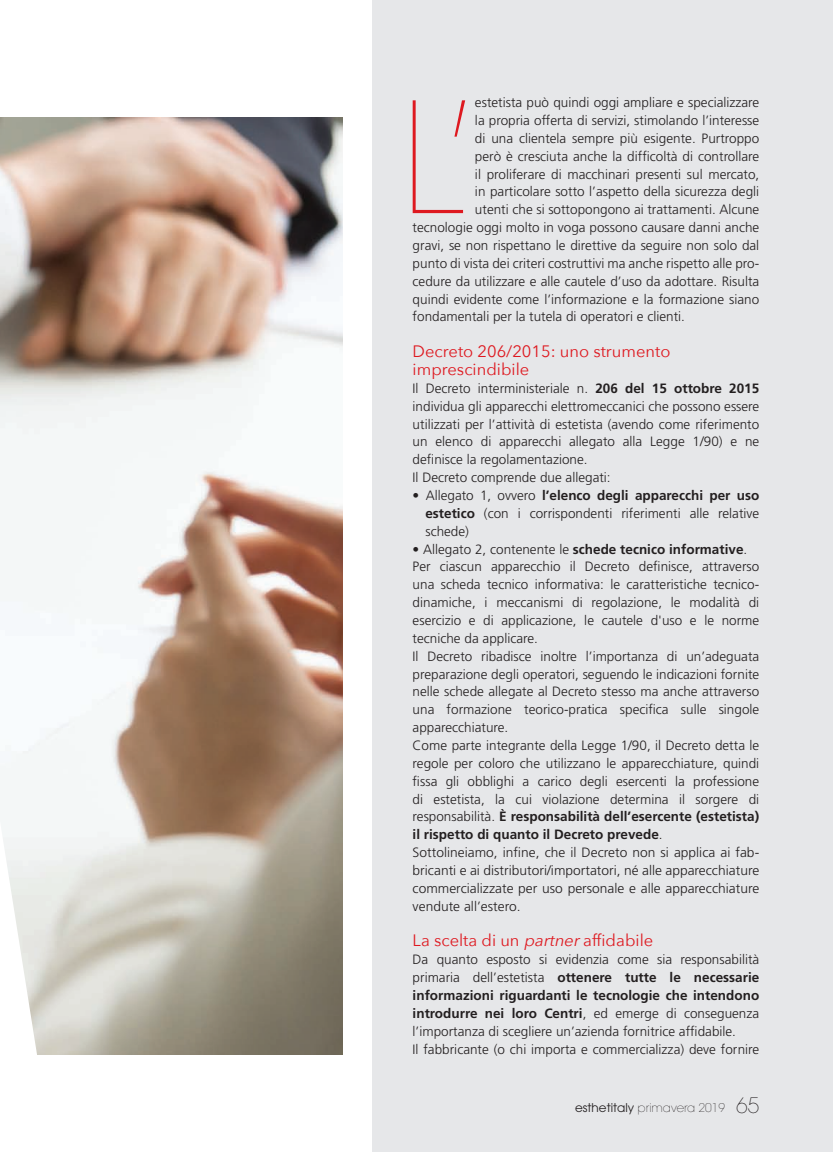
<style>
.page{position:relative;width:833px;height:1152px;background:#fff}
.page>*{position:absolute;margin:0;border:0;box-sizing:border-box;transform-origin:0 0}
.t1{font:200 159.15px "Avenir Next";color:#de1920;scale:.85 1}
.t2{font:16.5px/17.9px "Avenir Next";color:#de1920}
.t3{font:300 13.5px/17.9px "Frutiger";color:#231f20}
.t4{font:200 12px "Avant Garde";color:#231f20}
.s1{font-weight:700}
.s2{font-style:italic}
.s3{font-weight:400}
.s4{font-size:21px}
</style>
<div class="page">
<img style="left:0;top:117px;width:342px;height:937px">
<div style="left:372px;top:0;width:461px;height:1152px;background:#e6e7e9"></div>
<svg style="left:0;top:773px;width:56px;height:282px"></svg>
<p class="t3" style="left:475px;top:94px;width:286px">estetista può quindi oggi ampliare e specializzare</p>
<p class="t3" style="left:475px;top:111px;width:286px">la propria offerta di servizi, stimolando l’interesse</p>
<p class="t3" style="left:475px;top:129px;width:286px">di una clientela sempre più esigente. Purtroppo</p>
<p class="t3" style="left:475px;top:147px;width:286px">però è cresciuta anche la difficoltà di controllare</p>
<p class="t3" style="left:475px;top:165px;width:286px">il proliferare di macchinari presenti sul mercato,</p>
<p class="t3" style="left:475px;top:183px;width:286px">in particolare sotto l’aspetto della sicurezza degli</p>
<p class="t3" style="left:475px;top:201px;width:286px">utenti che si sottopongono ai trattamenti. Alcune</p>
<p class="t3" style="left:412px;top:218px;width:348px">tecnologie oggi molto in voga possono causare danni anche</p>
<p class="t3" style="left:412px;top:236px;width:348px">gravi, se non rispettano le direttive da seguire non solo dal</p>
<p class="t3" style="left:412px;top:254px;width:348px">punto di vista dei criteri costruttivi ma anche rispetto alle pro-</p>
<p class="t3" style="left:412px;top:272px;width:348px">cedure da utilizzare e alle cautele d’uso da adottare. Risulta</p>
<p class="t3" style="left:412px;top:290px;width:348px">quindi evidente come l’informazione e la formazione siano</p>
<p class="t3" style="left:412px;top:308px;width:274px">fondamentali per la tutela di operatori e clienti.</p>
<p class="t2" style="left:412px;top:342px;width:259px">Decreto 206/2015: uno strumento imprescindibile</p>
<p class="t3" style="left:412px;top:379px;width:348px">Il Decreto interministeriale n. <span class="s1">206 del 15 ottobre 2015 </span>individua gli apparecchi elettromeccanici che possono essere utilizzati per l’attività di estetista (avendo come riferimento un elenco di apparecchi allegato alla Legge 1/90) e ne definisce la regolamentazione.<br>Il Decreto comprende due allegati:</p>
<p class="t3" style="left:425px;top:486px;width:335px;text-align:justify;text-indent:-13px">• Allegato 1, ovvero <span class="s1">l’elenco degli apparecchi per uso estetico</span> (con i corrispondenti riferimenti alle relative schede)</p>
<p class="t3" style="left:412px;top:540px;width:348px">• Allegato 2, contenente le <span class="s1">schede tecnico informative</span>.<br>Per ciascun apparecchio il Decreto definisce, attraverso una scheda tecnico informativa: le caratteristiche tecnico&shy;dinamiche, i meccanismi di regolazione, le modalità di esercizio e di applicazione, le cautele d'uso e le norme tecniche da applicare.<br>Il Decreto ribadisce inoltre l’importanza di un’adeguata preparazione degli operatori, seguendo le indicazioni fornite nelle schede allegate al Decreto stesso ma anche attraverso una formazione teorico-pratica specifica sulle singole apparecchiature.<br>Come parte integrante della Legge 1/90, il Decreto detta le regole per coloro che utilizzano le apparecchiature, quindi fissa gli obblighi a carico degli esercenti la professione di estetista, la cui violazione determina il sorgere di responsabilità. <span class="s1">È responsabilità dell’esercente (estetista) il rispetto di quanto il Decreto prevede</span>.<br>Sottolineiamo, infine, che il Decreto non si applica ai fab&shy;bricanti e ai distributori/importatori, né alle apparecchiature commercializzate per uso personale e alle apparecchiature vendute all’estero.</p>
<p class="t2" style="left:412px;top:931px;width:242px">La scelta di un <span class="s2">partner</span>affidabile</p>
<p class="t3" style="left:412px;top:950px;width:348px">Da quanto esposto si evidenzia come sia responsabilità primaria dell’estetista <span class="s1">ottenere tutte le necessarie informazioni riguardanti le tecnologie che intendono introdurre nei loro Centri</span>, ed emerge di conseguenza l’importanza di scegliere un’azienda fornitrice affidabile.<br>Il fabbricante (o chi importa e commercializza) deve fornire</p>
<p class="t1" style="left:398px;top:23px;width:91px">L’</p>
<p class="t4" style="left:575px;top:1100px;width:186px"><span class="s3">esthetitaly</span> primavera 2019 <span class="s4">65</span></p>
</div>
